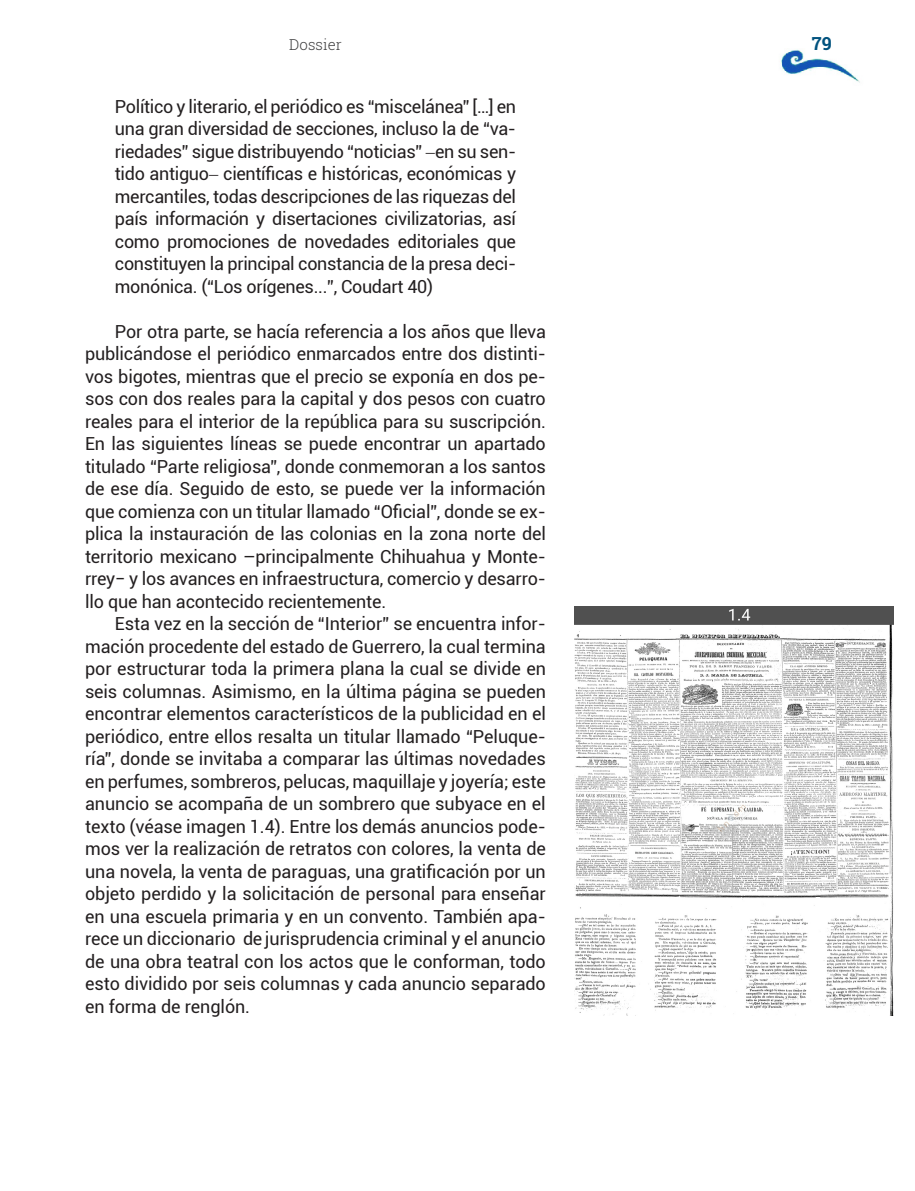
<style>
.page{position:relative;width:915px;height:1191px;background:#fff}
.page>*{position:absolute;margin:0;border:0;box-sizing:border-box;transform-origin:0 0}
.t1{font:18px/22.5px "Roboto";letter-spacing:-.01em;color:#231f20;text-align:justify}
.t2{font:700 18px "Roboto Slab";color:#00527e}
.t3{font:300 15px "Roboto Slab";color:#3e3e3f}
</style>
<div class="page">
<img style="left:781px;top:49px;width:79px;height:34px">
<img style="left:574px;top:606px;width:319px;height:410px">
<p class="t3" style="left:289px;top:34px;width:54px">Dossier</p>
<p class="t2" style="left:811px;top:31px;width:21px">79</p>
<p class="t1" style="left:115px;top:94px;width:402px">Político y literario, el periódico es “miscelánea” […] en una gran diversidad de secciones, incluso la de “va&shy;riedades” sigue distribuyendo “noticias” −en su sen&shy;tido antiguo− científicas e históricas, económicas y mercantiles, todas descripciones de las riquezas del país información y disertaciones civilizatorias, así como promociones de novedades editoriales que constituyen la principal constancia de la presa deci&shy;monónica. (“Los orígenes...”, Coudart 40)</p>
<p class="t1" style="left:85px;top:319px;width:462px;text-indent:30px">Por otra parte, se hacía referencia a los años que lleva publicándose el periódico enmarcados entre dos distinti&shy;vos bigotes, mientras que el precio se exponía en dos pe&shy;sos con dos reales para la capital y dos pesos con cuatro reales para el interior de la república para su suscripción.<br>En las siguientes líneas se puede encontrar un apartado titulado “Parte religiosa”, donde conmemoran a los santos de ese día. Seguido de esto, se puede ver la información que comienza con un titular llamado “Oficial”, donde se ex&shy;plica la instauración de las colonias en la zona norte del territorio mexicano –principalmente Chihuahua y Monte&shy;rrey− y los avances en infraestructura, comercio y desarro&shy;llo que han acontecido recientemente.</p>
<p class="t1" style="left:85px;top:612px;width:462px;text-indent:30px">Esta vez en la sección de “Interior” se encuentra infor&shy;mación procedente del estado de Guerrero, la cual termina por estructurar toda la primera plana la cual se divide en seis columnas. Asimismo, en la última página se pueden encontrar elementos característicos de la publicidad en el periódico, entre ellos resalta un titular llamado “Peluque&shy;ría”, donde se invitaba a comparar las últimas novedades en perfumes, sombreros, pelucas, maquillaje y joyería; este anuncio se acompaña de un sombrero que subyace en el texto (véase imagen 1.4). Entre los demás anuncios pode&shy;mos ver la realización de retratos con colores, la venta de una novela, la venta de paraguas, una gratificación por un objeto perdido y la solicitación de personal para enseñar en una escuela primaria y en un convento. También apa&shy;rece un diccionario de jurisprudencia criminal y el anuncio de una obra teatral con los actos que le conforman, todo esto dividido por seis columnas y cada anuncio separado en forma de renglón.</p>
</div>
